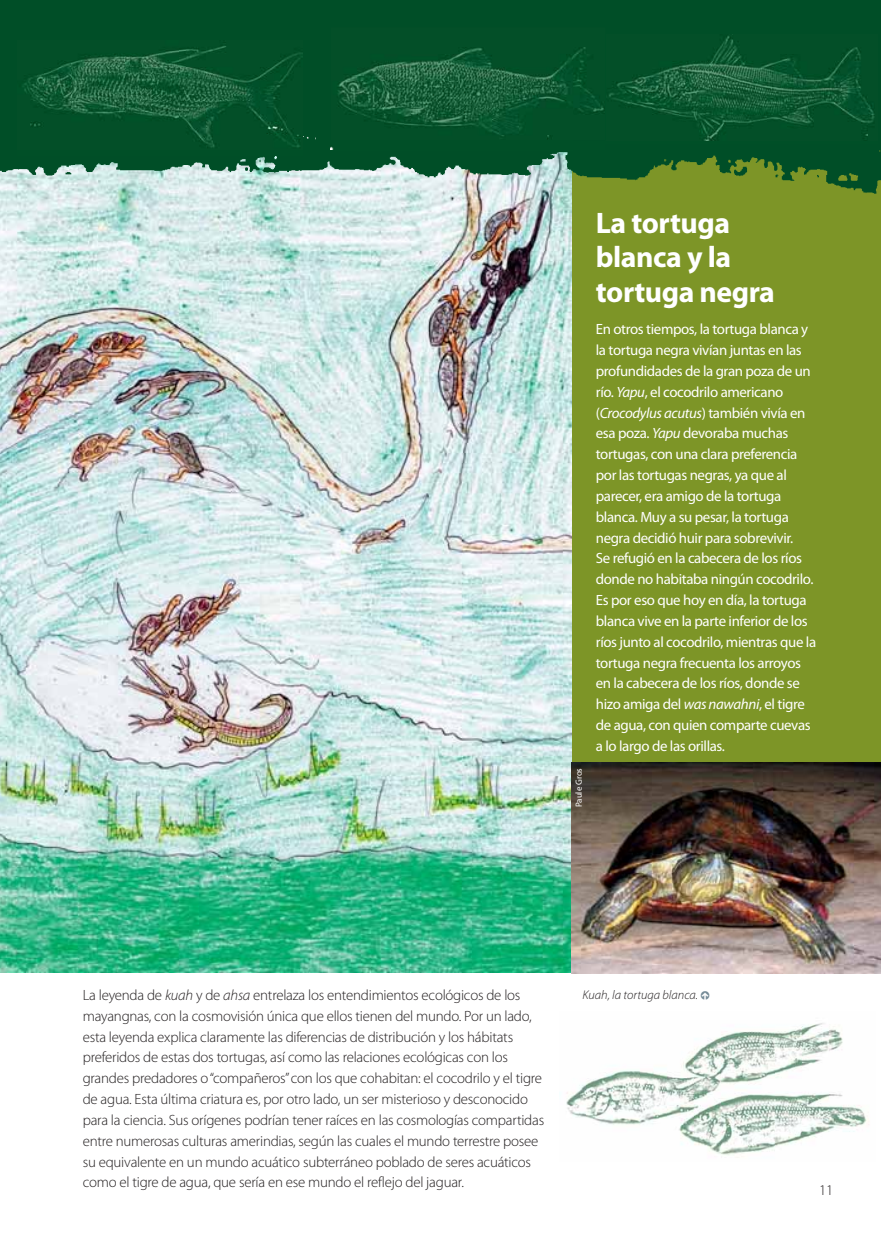
<style>
.page{position:relative;width:881px;height:1249px;background:#fff}
.page>*{position:absolute;margin:0;border:0;box-sizing:border-box;transform-origin:0 0}
.t1{font:700 29.75px/34.1px "Myriad Pro";letter-spacing:-.015em;color:#fff}
.t2{font:300 14.88px/20.8px "Myriad Pro";letter-spacing:-.015em;color:#231f20}
.t3{font:14.88px/20.8px "Myriad Pro";letter-spacing:-.025em;color:#fff}
.t4{font:italic 300 12.6px "Myriad Pro";color:#231f20}
.t5{font:8.92px "Myriad Pro";color:#fff}
.s1{font-style:italic}
.s2{font-family:"Officina Display ITC Arrows";font-weight:400;font-style:normal;font-size:13.47px;color:#748a96}
</style>
<div class="page">
<div style="left:572px;top:140px;width:309px;height:741px;background:#7d9527"></div>
<img style="left:0;top:226px;width:572px;height:746px">
<img style="left:572px;top:762px;width:309px;height:211px">
<img style="left:0;top:0;width:881px;height:226px">
<img style="left:18px;top:40px;width:284px;height:115px">
<img style="left:331px;top:27px;width:274px;height:124px">
<img style="left:331px;top:151px;width:241px;height:1px">
<img style="left:606px;top:34px;width:271px;height:110px">
<img style="left:605px;top:34px;width:1px;height:106px">
<img style="left:566px;top:1023px;width:303px;height:135px">
<p class="t5" style="left:575px;top:807px;width:41px;rotate:-90deg">Paule Gros</p>
<h1 class="t1" style="left:596px;top:208px;width:181px">La tortuga blanca y la tortuga negra</h1>
<p class="t3" style="left:596px;top:320px;width:222px">En otros tiempos, la tortuga blanca y la tortuga negra vivían juntas en las profundidades de la gran poza de un río. <span class="s1">Yapu</span>, el cocodrilo americano (<span class="s1">Crocodylus acutus</span>) también vivía en esa poza. <span class="s1">Yapu</span> devoraba muchas tortugas, con una clara preferencia por las tortugas negras, ya que al parecer, era amigo de la tortuga blanca. Muy a su pesar, la tortuga negra decidió huir para sobrevivir.<br>Se refugió en la cabecera de los ríos donde no habitaba ningún cocodrilo.<br>Es por eso que hoy en día, la tortuga blanca vive en la parte inferior de los ríos junto al cocodrilo, mientras que la tortuga negra frecuenta los arroyos en la cabecera de los ríos, donde se hizo amiga del <span class="s1">was nawahni</span>, el tigre de agua, con quien comparte cuevas a lo largo de las orillas.</p>
<p class="t2" style="left:83px;top:985px;width:463px">La leyenda de <span class="s1">kuah</span> y de <span class="s1">ahsa</span> entrelaza los entendimientos ecológicos de los mayangnas, con la cosmovisión única que ellos tienen del mundo. Por un lado, esta leyenda explica claramente las diferencias de distribución y los hábitats preferidos de estas dos tortugas, así como las relaciones ecológicas con los grandes predadores o “compañeros” con los que cohabitan: el cocodrilo y el tigre de agua. Esta última criatura es, por otro lado, un ser misterioso y desconocido para la ciencia. Sus orígenes podrían tener raíces en las cosmologías compartidas entre numerosas culturas amerindias, según las cuales el mundo terrestre posee su equivalente en un mundo acuático subterráneo poblado de seres acuáticos como el tigre de agua, que sería en ese mundo el reflejo del jaguar.</p>
<p class="t4" style="left:582px;top:989px;width:129px">Kuah, la tortuga blanca. <span class="s2">L</span></p>
<p class="t2" style="left:819px;top:1180px;width:16px">11</p>
</div>
